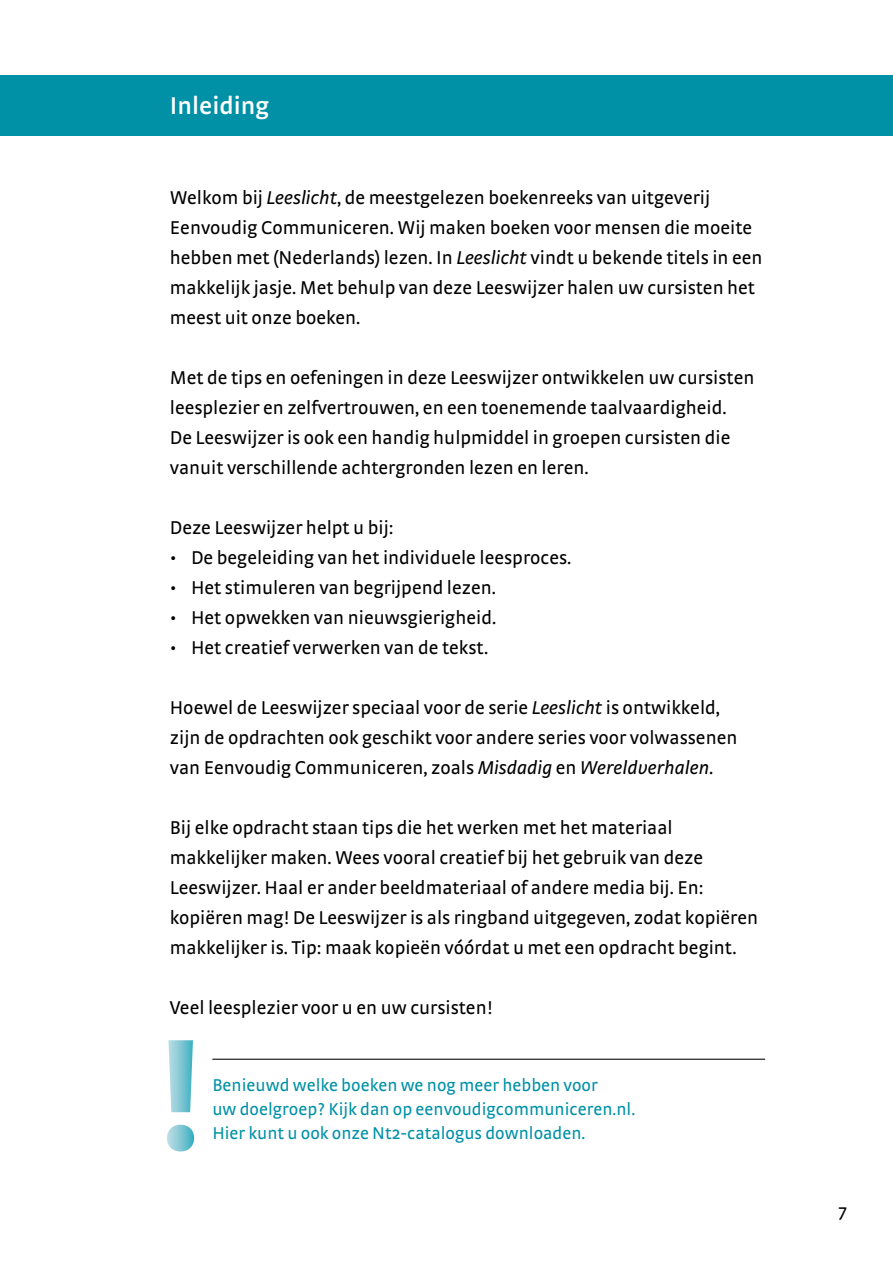
<style>
.page{position:relative;width:893px;height:1263px;background:#fff}
.page>*{position:absolute;margin:0;border:0;box-sizing:border-box;transform-origin:0 0}
.t1{font:700 166.5px "Strada OT";color:#fff}
.t2{font:600 25.5px "Strada OT";color:#fff}
.t3{font:19.5px/30px "Strada OT";color:#000}
.t4{font:18.6px "Strada OT";color:#000}
.t5{font:18px/24px "Strada OT";color:#0091a7}
.s1{font-style:italic}
</style>
<div class="page">
<div style="left:0;top:75px;width:893px;height:61px;background:#0091a7"></div>
<hr style="left:212px;top:1059px;width:553px;height:1px;background:#000">
<h2 class="t2" style="left:170px;top:91px;width:101px">Inleiding</h2>
<p class="t3" style="left:170px;top:183px;width:594px">Welkom bij <span class="s1">Leeslicht</span>, de meestgelezen boekenreeks van uitgeverij Eenvoudig Communiceren. Wij maken boeken voor mensen die moeite hebben met (Nederlands) lezen. In <span class="s1">Leeslicht</span> vindt u bekende titels in een makkelijk jasje. Met behulp van deze Leeswijzer halen uw cursisten het meest uit onze boeken.</p>
<p class="t3" style="left:170px;top:363px;width:586px">Met de tips en oefeningen in deze Leeswijzer ontwikkelen uw cursisten leesplezier en zelfvertrouwen, en een toenemende taalvaardigheid.<br>De Leeswijzer is ook een handig hulpmiddel in groepen cursisten die vanuit verschillende achtergronden lezen en leren.</p>
<p class="t3" style="left:170px;top:513px;width:225px">Deze Leeswijzer helpt u bij:</p>
<p class="t3" style="left:170px;top:543px;width:403px">• De begeleiding van het individuele leesproces.</p>
<p class="t3" style="left:170px;top:573px;width:328px">• Het stimuleren van begrijpend lezen.</p>
<p class="t3" style="left:170px;top:603px;width:328px">• Het opwekken van nieuwsgierigheid.</p>
<p class="t3" style="left:170px;top:633px;width:320px">• Het creatief verwerken van de tekst.</p>
<p class="t3" style="left:170px;top:693px;width:569px">Hoewel de Leeswijzer speciaal voor de serie <span class="s1">Leeslicht</span> is ontwikkeld, zijn de opdrachten ook geschikt voor andere series voor volwassenen van Eenvoudig Communiceren, zoals <span class="s1">Misdadig</span> en <span class="s1">Wereldverhalen</span>.</p>
<p class="t3" style="left:170px;top:813px;width:590px">Bij elke opdracht staan tips die het werken met het materiaal makkelijker maken. Wees vooral creatief bij het gebruik van deze Leeswijzer. Haal er ander beeldmateriaal of andere media bij. En: kopiëren mag! De Leeswijzer is als ringband uitgegeven, zodat kopiëren makkelijker is. Tip: maak kopieën vóórdat u met een opdracht begint.</p>
<p class="t3" style="left:170px;top:992px;width:324px">Veel leesplezier voor u en uw cursisten!</p>
<h1 class="t1" style="left:149px;top:994px;width:57px">!</h1>
<p class="t5" style="left:212px;top:1073px;width:424px">Benieuwd welke boeken we nog meer hebben voor<br>uw doelgroep? Kijk dan op eenvoudigcommuniceren.nl.<br>Hier kunt u ook onze Nt2-catalogus downloaden.</p>
<p class="t4" style="left:839px;top:1200px;width:10px">7</p>
</div>
